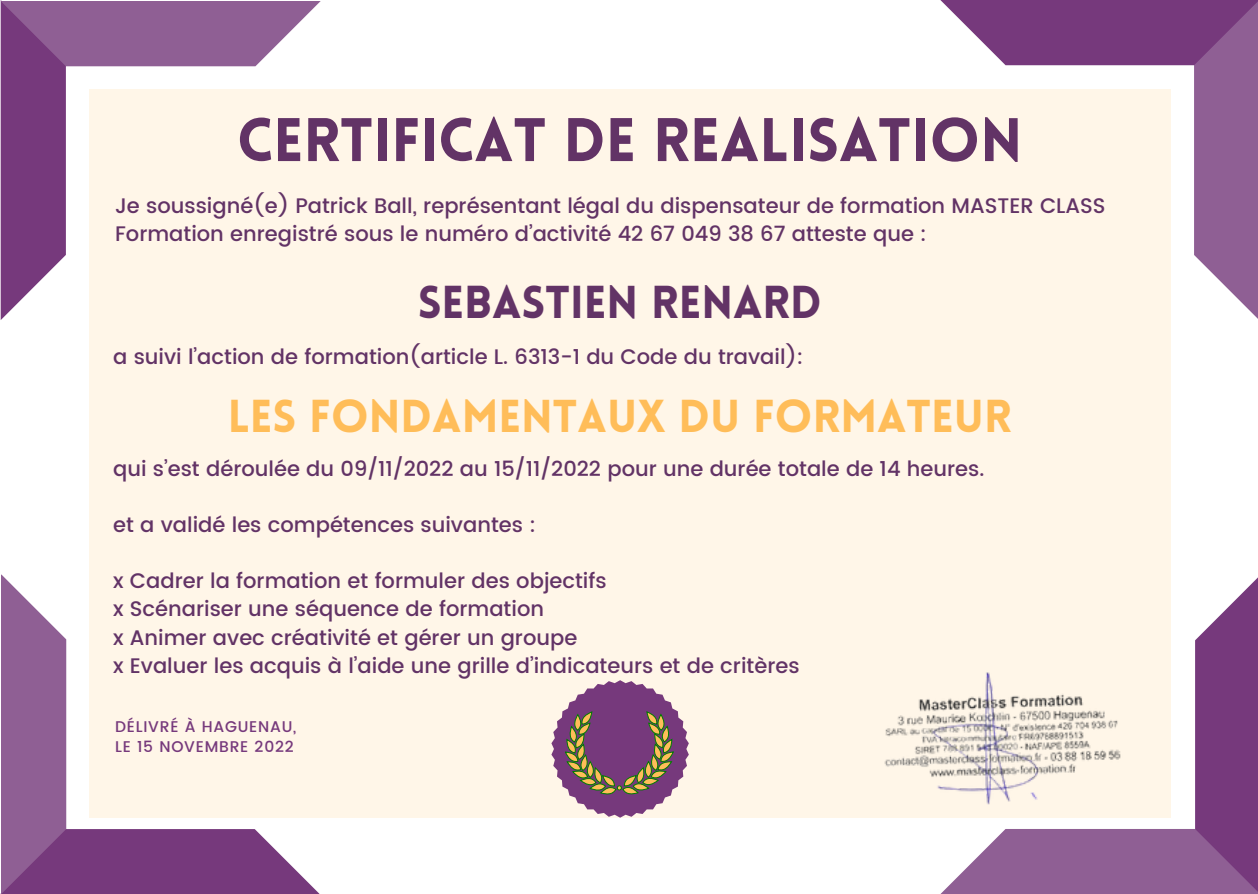
<style>
.page{position:relative;width:1258px;height:894px;background:#fff}
.page>*{position:absolute;margin:0;border:0;box-sizing:border-box;transform-origin:0 0}
.t1{font:900 60px "Lovelo";color:#623366}
.t2{font:900 45px "Lovelo";color:#ffbd59}
.t3{font:900 45px "Lovelo";color:#623366}
.t4{font:500 21px/27.9px "Poppins";color:#623366}
.t5{font:500 15.6px/19.8px "Poppins";letter-spacing:.05em;color:#76397c}
</style>
<div class="page">
<div style="left:89px;top:89px;width:1082px;height:728px;background:#fff6e8"></div>
<svg style="left:940px;top:0;width:254px;height:66px;background:#89558e"></svg>
<svg style="left:1194px;top:0;width:64px;height:319px;background:#976b9c"></svg>
<svg style="left:1px;top:0;width:255px;height:320px"></svg>
<svg style="left:1px;top:1px;width:320px;height:65px;background:#976a9b"></svg>
<svg style="left:66px;top:639px;width:254px;height:254px"></svg>
<svg style="left:1px;top:574px;width:65px;height:319px;background:#976a9c"></svg>
<svg style="left:940px;top:577px;width:318px;height:251px"></svg>
<svg style="left:941px;top:828px;width:317px;height:65px;background:#996d9d"></svg>
<svg style="left:551px;top:680px;width:138px;height:137px"></svg>
<img style="left:884px;top:668px;width:248px;height:137px">
<h1 class="t1" style="left:237px;top:116px;width:787px">CERTIFICAT DE REALISATION</h1>
<p class="t4" style="left:115px;top:192px;width:992px">Je soussigné(e) Patrick Ball, représentant légal du dispensateur de formation MASTER CLASS<br>Formation enregistré sous le numéro d’activité 42 67 049 38 67 atteste que :</p>
<h2 class="t3" style="left:418px;top:284px;width:406px">SEBASTIEN RENARD</h2>
<p class="t4" style="left:113px;top:342px;width:692px">a suivi l’action de formation(article L. 6313-1 du Code du travail):</p>
<h2 class="t2" style="left:228px;top:397px;width:785px">LES FONDAMENTAUX DU FORMATEUR</h2>
<p class="t4" style="left:113px;top:455px;width:873px">qui s’est déroulée du 09/11/2022 au 15/11/2022 pour une durée totale de 14 heures.</p>
<p class="t4" style="left:113px;top:511px;width:424px">et a validé les compétences suivantes :</p>
<p class="t4" style="left:113px;top:567px;width:688px">x Cadrer la formation et formuler des objectifs<br>x Scénariser une séquence de formation<br>x Animer avec créativité et gérer un groupe<br>x Evaluer les acquis à l’aide une grille d’indicateurs et de critères</p>
<p class="t5" style="left:115px;top:716px;width:183px">DÉLIVRÉ À HAGUENAU,<br>LE 15 NOVEMBRE 2022</p>
</div>
